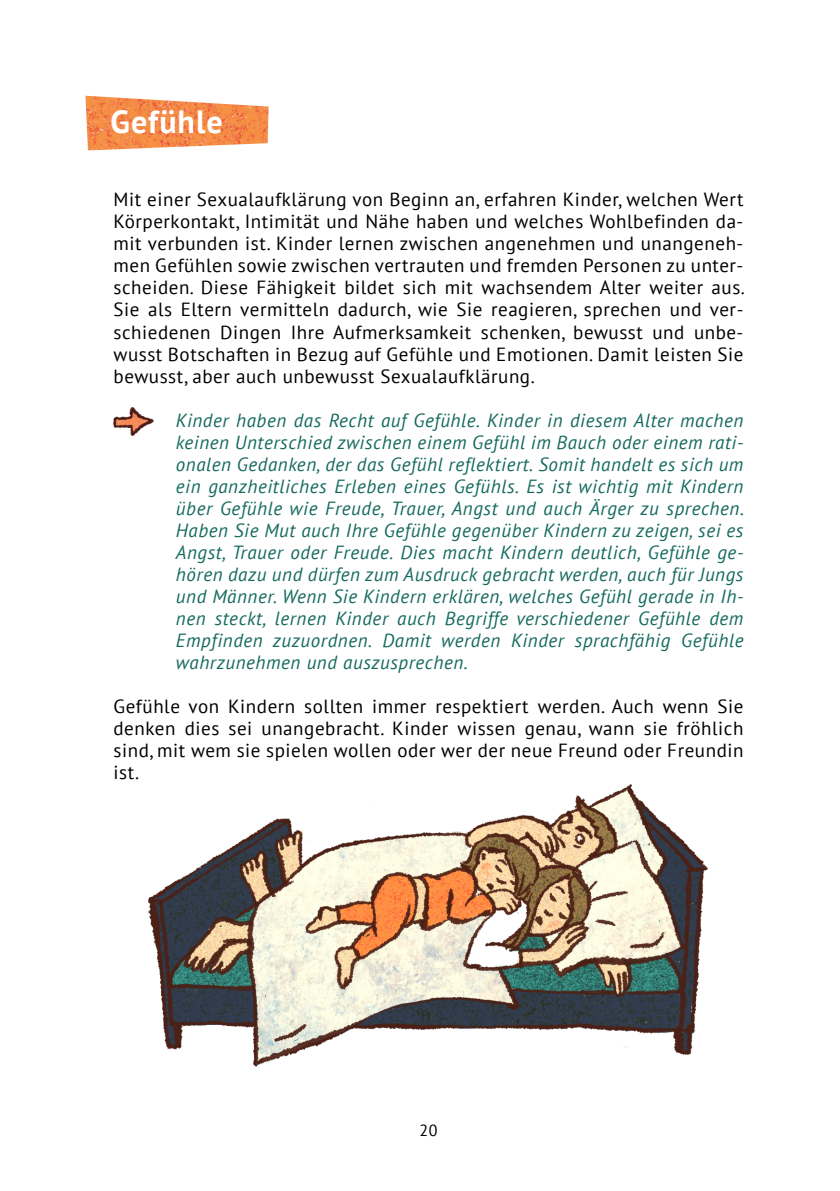
<style>
.page{position:relative;width:840px;height:1191px;background:#fff}
.page>*{position:absolute;margin:0;border:0;box-sizing:border-box;transform-origin:0 0}
.t1{font:700 32px "PT Sans";letter-spacing:.03em;color:#fff}
.t2{font:19px/22px "PT Sans";letter-spacing:.03em;color:#000;text-align:justify}
.t3{font:italic 19px/22px "PT Sans";letter-spacing:.03em;color:#156a5e;text-align:justify}
.t4{font:16px "PT Sans";color:#000}
</style>
<div class="page">
<img style="left:113px;top:407px;width:40px;height:28px">
<img style="left:148px;top:784px;width:560px;height:282px">
<img style="left:85px;top:96px;width:183px;height:54px">
<h1 class="t1" style="left:110px;top:109px;width:113px">Gefühle</h1>
<p class="t2" style="left:113px;top:191px;width:632px">Mit einer Sexualaufklärung von Beginn an, erfahren Kinder, welchen Wert Körperkontakt, Intimität und Nähe haben und welches Wohlbefinden da&shy;mit verbunden ist. Kinder lernen zwischen angenehmen und unangeneh&shy;men Gefühlen sowie zwischen vertrauten und fremden Personen zu unter&shy;scheiden. Diese Fähigkeit bildet sich mit wachsendem Alter weiter aus.<br>Sie als Eltern vermitteln dadurch, wie Sie reagieren, sprechen und ver&shy;schiedenen Dingen Ihre Aufmerksamkeit schenken, bewusst und unbe&shy;wusst Botschaften in Bezug auf Gefühle und Emotionen. Damit leisten Sie bewusst, aber auch unbewusst Sexualaufklärung.</p>
<p class="t3" style="left:176px;top:411px;width:569px">Kinder haben das Recht auf Gefühle. Kinder in diesem Alter machen keinen Unterschied zwischen einem Gefühl im Bauch oder einem rati&shy;onalen Gedanken, der das Gefühl reflektiert. Somit handelt es sich um ein ganzheitliches Erleben eines Gefühls. Es ist wichtig mit Kindern über Gefühle wie Freude, Trauer, Angst und auch Ärger zu sprechen.<br>Haben Sie Mut auch Ihre Gefühle gegenüber Kindern zu zeigen, sei es Angst, Trauer oder Freude. Dies macht Kindern deutlich, Gefühle ge&shy;hören dazu und dürfen zum Ausdruck gebracht werden, auch für Jungs und Männer. Wenn Sie Kindern erklären, welches Gefühl gerade in Ih&shy;nen steckt, lernen Kinder auch Begriffe verschiedener Gefühle dem Empfinden zuzuordnen. Damit werden Kinder sprachfähig Gefühle wahrzunehmen und auszusprechen.</p>
<p class="t2" style="left:113px;top:697px;width:631px">Gefühle von Kindern sollten immer respektiert werden. Auch wenn Sie denken dies sei unangebracht. Kinder wissen genau, wann sie fröhlich sind, mit wem sie spielen wollen oder wer der neue Freund oder Freundin ist.</p>
<p class="t4" style="left:419px;top:1123px;width:19px">20</p>
</div>
